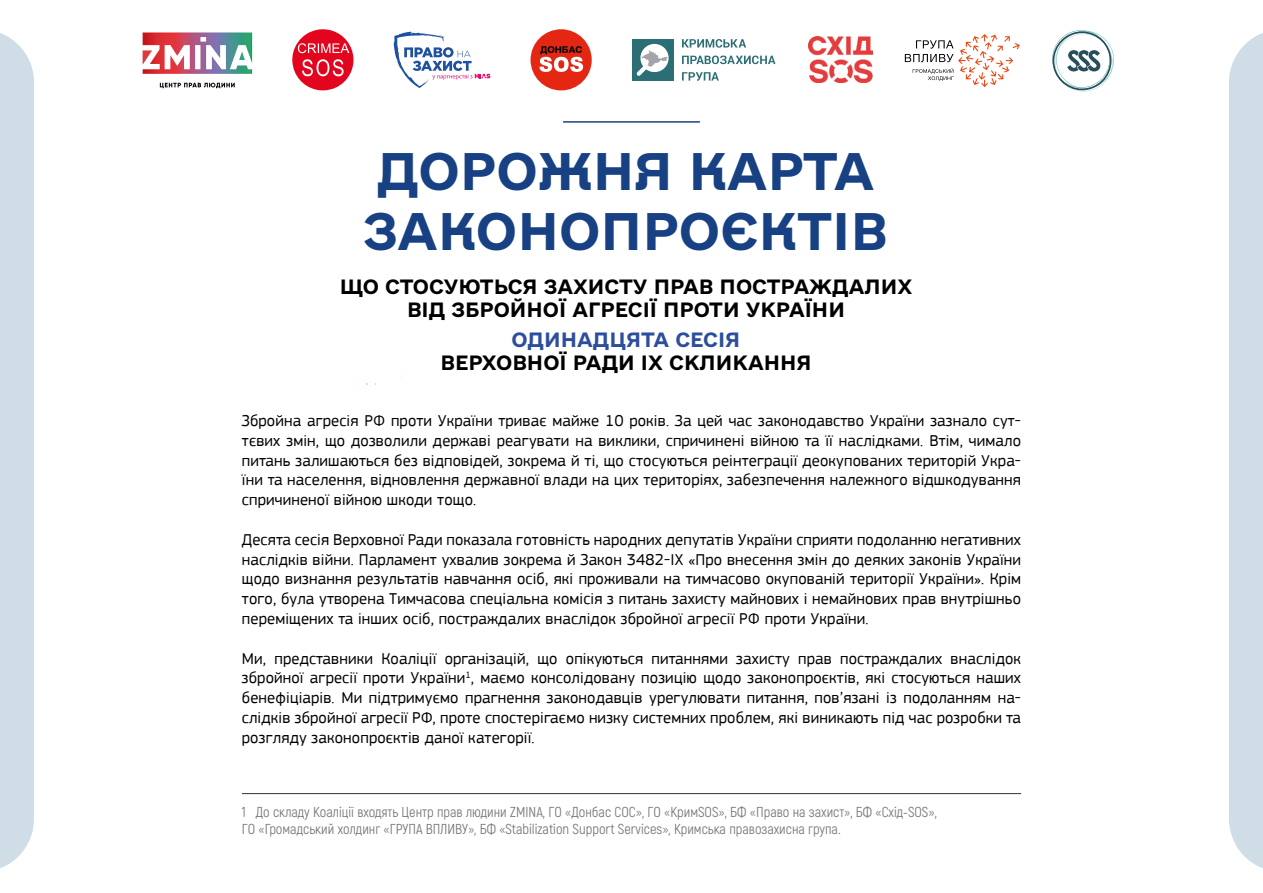
<style>
.page{position:relative;width:1263px;height:893px;background:#fff}
.page>*{position:absolute;margin:0;border:0;box-sizing:border-box;transform-origin:0 0}
.t1{font:49.8px/59.7px "e Ukraine Head Bold";color:#174183}
.t2{font:19.5px/23.4px "e Ukraine Bold";color:#000;text-align:center}
.t3{font:19.5px "e Ukraine Bold";color:#2d4e9d}
.t4{font:16.5px/19.8px "PF Square Sans Pro";letter-spacing:.01em;color:#000;text-align:justify}
.t5{font:14.4px/17.2px "Akrobat";color:#757474}
</style>
<div class="page">
<div style="left:632px;top:39px;width:41px;height:42px;background:#2c6e76"></div>
<svg style="left:636px;top:44px;width:33px;height:32px"></svg>
<svg style="left:682px;top:39px;width:64px;height:9px"></svg>
<svg style="left:682px;top:56px;width:93px;height:8px"></svg>
<svg style="left:682px;top:72px;width:37px;height:9px"></svg>
<div style="left:530px;top:29px;width:62px;height:61px;background:#e32713;border-radius:50%"></div>
<svg style="left:539px;top:46px;width:44px;height:26px"></svg>
<svg style="left:394px;top:32px;width:96px;height:56px"></svg>
<svg style="left:905px;top:34px;width:115px;height:53px"></svg>
<svg style="left:160px;top:83px;width:75px;height:5px"></svg>
<img style="left:143px;top:32px;width:109px;height:42px">
<svg style="left:292px;top:29px;width:61px;height:61px"></svg>
<svg style="left:1052px;top:30px;width:62px;height:61px"></svg>
<img style="left:808px;top:36px;width:64px;height:46px">
<hr style="left:563px;top:121px;width:137px;height:2px;background:#174183">
<hr style="left:242px;top:793px;width:779px;height:1px;background:#3c322d">
<div style="left:1229px;top:33px;width:34px;height:835px;background:#cfdde6"></div>
<div style="left:0;top:33px;width:34px;height:835px;background:#cfdde6"></div>
<h1 class="t1" style="left:363px;top:143px;width:526px">ДОРОЖНЯ КАРТА<br>ЗАКОНОПРОЄКТІВ</h1>
<p class="t2" style="left:340px;top:275px;width:574px">ЩО СТОСУЮТЬСЯ ЗАХИСТУ ПРАВ ПОСТРАЖДАЛИХ<br>ВІД ЗБРОЙНОЇ АГРЕСІЇ ПРОТИ УКРАЇНИ</p>
<p class="t3" style="left:512px;top:327px;width:230px">ОДИНАДЦЯТА СЕСІЯ</p>
<p class="t2" style="left:440px;top:352px;width:373px">ВЕРХОВНОЇ РАДИ IX СКЛИКАННЯ</p>
<p class="t4" style="left:242px;top:411px;width:781px">Збройна агресія РФ проти України триває майже 10 років. За цей час законодавство України зазнало сут&shy;тєвих змін, що дозволили державі реагувати на виклики, спричинені війною та її наслідками. Втім, чимало питань залишаються без відповідей, зокрема й ті, що стосуються реінтеграції деокупованих територій Укра&shy;їни та населення, відновлення державної влади на цих територіях, забезпечення належного відшкодування спричиненої війною шкоди тощо.</p>
<p class="t4" style="left:242px;top:530px;width:781px">Десята сесія Верховної Ради показала готовність народних депутатів України сприяти подоланню негативних наслідків війни. Парламент ухвалив зокрема й Закон 3482-IX «Про внесення змін до деяких законів України щодо визнання результатів навчання осіб, які проживали на тимчасово окупованій території України». Крім того, була утворена Тимчасова спеціальна комісія з питань захисту майнових і немайнових прав внутрішньо переміщених та інших осіб, постраждалих внаслідок збройної агресії РФ проти України.</p>
<p class="t4" style="left:242px;top:648px;width:781px">Ми, представники Коаліції організацій, що опікуються питаннями захисту прав постраждалих внаслідок збройної агресії проти України<sup>1</sup>, маємо консолідовану позицію щодо законопроєктів, які стосуються наших бенефіціарів. Ми підтримуємо прагнення законодавців урегулювати питання, пов’язані із подоланням на&shy;слідків збройної агресії РФ, проте спостерігаємо низку системних проблем, які виникають під час розробки та розгляду законопроєктів даної категорії.</p>
<p class="t5" style="left:242px;top:803px;width:696px">1 До складу Коаліції входять Центр прав людини ZMINA, ГО «Донбас СОС», ГО «КримSOS», БФ «Право на захист», БФ «Схід-SOS»,<br>ГО «Громадський холдинг «ГРУПА ВПЛИВУ», БФ «Stabilization Support Services», Кримська правозахисна група.</p>
</div>
